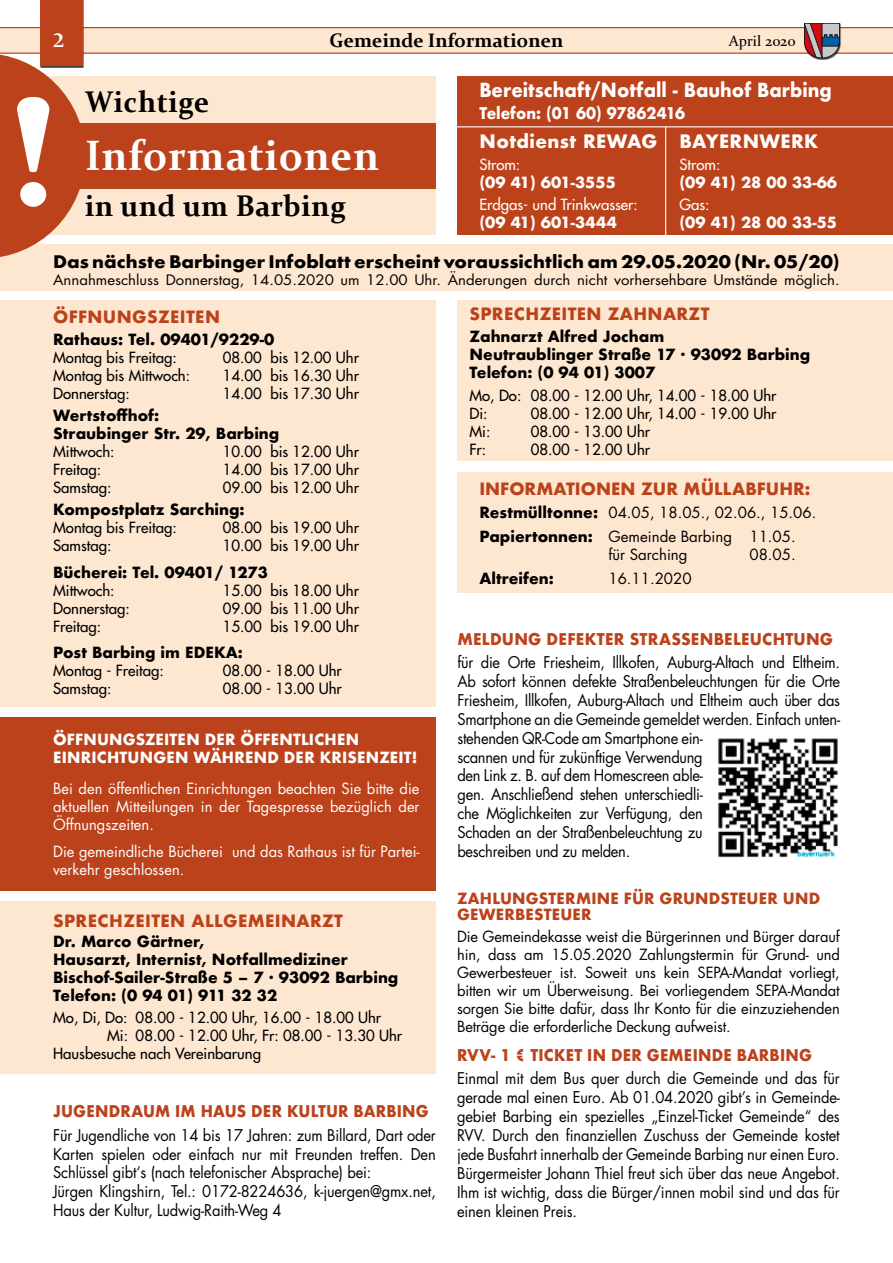
<style>
.page{position:relative;width:893px;height:1263px;background:#fff}
.page>*{position:absolute;margin:0;border:0;box-sizing:border-box;transform-origin:0 0}
.t1{font:700 42.6px "Constantia";letter-spacing:.02em;color:#fff;scale:.95 1}
.t2{font:700 30px "Constantia";letter-spacing:.02em;color:#000;scale:.95 1}
.t3{font:700 19.5px "Constantia";color:#000}
.t4{font:700 19.5px "Constantia";color:#fff}
.t5{font:700 18.9px "Futura";color:#fff;scale:.93 1}
.t6{font:700 18px "Futura";letter-spacing:.02em;color:#fff}
.t7{font:700 16.8px "Futura";color:#000;scale:1.06 1}
.t8{font:700 16.5px "Futura";letter-spacing:.02em;color:#bc421b}
.t9{font:700 16.5px "Futura";color:#bc421b}
.t10{font:15.75px/18.9px "Futura";letter-spacing:-.02em;color:#000;scale:.93 1}
.t11{font:700 15.75px "Futura";letter-spacing:.015em;color:#bc421b;scale:.93 1}
.t12{font:700 15.75px "Futura";letter-spacing:.015em;color:#bc421b;scale:.95 1}
.t13{font:700 15.75px "Futura";color:#fff;scale:.93 1}
.t14{font:15px/18px "Futura";color:#000}
.t15{font:15px/18px "Futura";color:#000}
.t16{font:700 15px/18px "Futura";color:#000}
.t17{font:15px/18px "Futura";color:#fff;text-align:justify}
.t18{font:700 15px/18px "Futura";letter-spacing:.01em;color:#fff}
.t19{font:700 15px/16.5px "Futura";letter-spacing:.015em;color:#bc421b}
.t20{font:15px "Futura";color:#fff}
.t21{font:15px "Constantia";color:#000}
.t22{font:14.1px "Futura";color:#000;scale:1.06 1}
.s1{font-weight:700}
</style>
<div class="page">
<div style="left:0;top:244px;width:893px;height:47px;background:#fee7d0"></div>
<div style="left:0;top:28px;width:893px;height:25px;background:#fee7d0"></div>
<hr style="left:0;top:53px;width:893px;height:1px;background:#bc421b">
<hr style="left:0;top:27px;width:893px;height:1px;background:#bc421b">
<div style="left:0;top:77px;width:436px;height:158px;background:#fee7d0"></div>
<div style="left:40px;top:0;width:43px;height:66px;background:#bc421b"></div>
<div style="left:40px;top:123px;width:396px;height:66px;background:#bc421b"></div>
<div style="left:457px;top:77px;width:436px;height:158px;background:#bc421b"></div>
<div style="left:804px;top:24px;width:38px;height:36px;background:#000;opacity:.75"></div>
<svg style="left:804px;top:23px;width:36px;height:35px"></svg>
<div style="left:0;top:300px;width:436px;height:407px;background:#fee7d0"></div>
<div style="left:457px;top:472px;width:436px;height:121px;background:#fee7d0"></div>
<div style="left:0;top:901px;width:436px;height:172px;background:#fee7d0"></div>
<div style="left:457px;top:300px;width:436px;height:161px;background:#fee7d0"></div>
<svg style="left:0;top:53px;width:85px;height:204px"></svg>
<hr style="left:449px;top:126px;width:444px;height:1px;background:#fff">
<hr style="left:665px;top:127px;width:1px;height:112px;background:#fff">
<div style="left:0;top:717px;width:436px;height:173px;background:#bc421b"></div>
<img style="left:718px;top:738px;width:120px;height:120px">
<p class="t4" style="left:53px;top:26px;width:12px">2</p>
<p class="t3" style="left:330px;top:27px;width:235px">Gemeinde Informationen</p>
<p class="t21" style="left:729px;top:30px;width:68px">April 2020</p>
<h2 class="t2" style="left:85px;top:81px;width:132px">Wichtige</h2>
<h1 class="t1" style="left:85px;top:126px;width:311px">Informationen</h1>
<h2 class="t2" style="left:85px;top:185px;width:276px">in und um Barbing</h2>
<p class="t5" style="left:479px;top:76px;width:380px">Bereitschaft/Notfall - Bauhof Barbing</p>
<p class="t13" style="left:479px;top:102px;width:223px">Telefon: (01 60) 97862416</p>
<p class="t6" style="left:479px;top:128px;width:179px">Notdienst REWAG</p>
<p class="t20" style="left:479px;top:155px;width:42px">Strom:</p>
<p class="t18" style="left:479px;top:174px;width:138px">(09 41) 601-3555</p>
<p class="t20" style="left:479px;top:195px;width:160px">Erdgas- und Trinkwasser:</p>
<p class="t18" style="left:479px;top:214px;width:139px">(09 41) 601-3444</p>
<p class="t6" style="left:679px;top:128px;width:140px">BAYERNWERK</p>
<p class="t20" style="left:679px;top:155px;width:42px">Strom:</p>
<p class="t18" style="left:679px;top:173px;width:159px">(09 41) 28 00 33-66</p>
<p class="t20" style="left:679px;top:195px;width:32px">Gas:</p>
<p class="t18" style="left:679px;top:214px;width:159px">(09 41) 28 00 33-55</p>
<p class="t7" style="left:53px;top:249px;width:744px">Das nächste Barbinger Infoblatt erscheint voraussichtlich am 29.05.2020 (Nr. 05/20)</p>
<p class="t22" style="left:53px;top:270px;width:744px">Annahmeschluss Donnerstag, 14.05.2020 um 12.00 Uhr. Änderungen durch nicht vorhersehbare Umstände möglich.</p>
<p class="t8" style="left:53px;top:304px;width:168px">ÖFFNUNGSZEITEN</p>
<p class="t16" style="left:53px;top:330px;width:223px">Rathaus: Tel. 09401/9229-0</p>
<p class="t14" style="left:53px;top:348px;width:125px">Montag bis Freitag:</p>
<p class="t14" style="left:223px;top:348px;width:138px">08.00 bis 12.00 Uhr</p>
<p class="t14" style="left:53px;top:366px;width:138px">Montag bis Mittwoch:</p>
<p class="t14" style="left:223px;top:366px;width:138px">14.00 bis 16.30 Uhr</p>
<p class="t14" style="left:53px;top:384px;width:78px">Donnerstag:</p>
<p class="t14" style="left:223px;top:384px;width:138px">14.00 bis 17.30 Uhr</p>
<p class="t16" style="left:53px;top:406px;width:228px">Wertstoffhof:<br>Straubinger Str. 29, Barbing</p>
<p class="t14" style="left:53px;top:442px;width:63px">Mittwoch:</p>
<p class="t14" style="left:223px;top:442px;width:138px">10.00 bis 12.00 Uhr</p>
<p class="t14" style="left:53px;top:460px;width:50px">Freitag:</p>
<p class="t14" style="left:223px;top:460px;width:138px">14.00 bis 17.00 Uhr</p>
<p class="t14" style="left:53px;top:478px;width:60px">Samstag:</p>
<p class="t14" style="left:223px;top:478px;width:138px">09.00 bis 12.00 Uhr</p>
<p class="t16" style="left:53px;top:501px;width:193px">Kompostplatz Sarching:</p>
<p class="t14" style="left:53px;top:519px;width:125px">Montag bis Freitag:</p>
<p class="t14" style="left:223px;top:519px;width:138px">08.00 bis 19.00 Uhr</p>
<p class="t14" style="left:53px;top:537px;width:60px">Samstag:</p>
<p class="t14" style="left:223px;top:537px;width:138px">10.00 bis 19.00 Uhr</p>
<p class="t16" style="left:53px;top:563px;width:216px">Bücherei: Tel. 09401/ 1273</p>
<p class="t14" style="left:53px;top:581px;width:63px">Mittwoch:</p>
<p class="t14" style="left:223px;top:581px;width:138px">15.00 bis 18.00 Uhr</p>
<p class="t14" style="left:53px;top:599px;width:78px">Donnerstag:</p>
<p class="t14" style="left:223px;top:599px;width:138px">09.00 bis 11.00 Uhr</p>
<p class="t14" style="left:53px;top:617px;width:50px">Freitag:</p>
<p class="t14" style="left:223px;top:617px;width:138px">15.00 bis 19.00 Uhr</p>
<p class="t16" style="left:53px;top:644px;width:191px">Post Barbing im EDEKA:</p>
<p class="t14" style="left:53px;top:662px;width:112px">Montag - Freitag:</p>
<p class="t14" style="left:223px;top:662px;width:121px">08.00 - 18.00 Uhr</p>
<p class="t14" style="left:53px;top:680px;width:60px">Samstag:</p>
<p class="t14" style="left:223px;top:680px;width:121px">08.00 - 13.00 Uhr</p>
<p class="t18" style="left:53px;top:731px;width:366px">ÖFFNUNGSZEITEN DER ÖFFENTLICHEN<br>EINRICHTUNGEN WÄHREND DER KRISENZEIT!</p>
<p class="t17" style="left:53px;top:779px;width:368px">Bei den öffentlichen Einrichtungen beachten Sie bitte die aktuellen Mitteilungen in der Tagespresse bezüglich der Öffnungszeiten.</p>
<p class="t17" style="left:53px;top:842px;width:368px">Die gemeindliche Bücherei und das Rathaus ist für Partei&shy;verkehr geschlossen.</p>
<p class="t8" style="left:53px;top:909px;width:291px">SPRECHZEITEN ALLGEMEINARZT</p>
<p class="t16" style="left:53px;top:932px;width:347px">Dr. Marco Gärtner,<br>Hausarzt, Internist, Notfallmediziner<br>Bischof-Sailer-Straße 5 – 7 · 93092 Barbing<br>Telefon: (0 94 01) 911 32 32</p>
<p class="t14" style="left:53px;top:1009px;width:329px">Mo, Di, Do: 08.00 - 12.00 Uhr, 16.00 - 18.00 Uhr</p>
<p class="t14" style="left:107px;top:1027px;width:297px">Mi: 08.00 - 12.00 Uhr, Fr: 08.00 - 13.30 Uhr</p>
<p class="t14" style="left:53px;top:1045px;width:209px">Hausbesuche nach Vereinbarung</p>
<p class="t11" style="left:53px;top:1100px;width:405px">JUGENDRAUM IM HAUS DER KULTUR BARBING</p>
<p class="t10" style="left:53px;top:1125px;width:413px">Für Jugendliche von 14 bis 17 Jahren: zum Billard, Dart oder Karten spielen oder einfach nur mit Freunden treffen. Den Schlüssel gibt‘s (nach telefonischer Absprache) bei:<br>Jürgen Klingshirn, Tel.: 0172-8224636, k-juergen@gmx.net, Haus der Kultur, Ludwig-Raith-Weg 4</p>
<p class="t8" style="left:469px;top:302px;width:242px">SPRECHZEITEN ZAHNARZT</p>
<p class="t16" style="left:469px;top:328px;width:342px">Zahnarzt Alfred Jocham<br>Neutraublinger Straße 17 · 93092 Barbing<br>Telefon: (0 94 01) 3007</p>
<p class="t14" style="left:469px;top:386px;width:308px">Mo, Do: 08.00 - 12.00 Uhr, 14.00 - 18.00 Uhr<br>Di:</p>
<p class="t14" style="left:531px;top:404px;width:247px">08.00 - 12.00 Uhr, 14.00 - 19.00 Uhr</p>
<p class="t14" style="left:469px;top:422px;width:22px">Mi:</p>
<p class="t14" style="left:531px;top:422px;width:121px">08.00 - 13.00 Uhr</p>
<p class="t14" style="left:469px;top:440px;width:18px">Fr:</p>
<p class="t14" style="left:531px;top:440px;width:121px">08.00 - 12.00 Uhr</p>
<p class="t9" style="left:479px;top:477px;width:332px">INFORMATIONEN ZUR MÜLLABFUHR:</p>
<p class="t15" style="left:479px;top:500px;width:338px;line-height:24.3px"><span class="s1">Restmülltonne:</span> 04.05, 18.05., 02.06., 15.06.<br><span class="s1">Papiertonnen:</span> Gemeinde Barbing 11.05.</p>
<p class="t15" style="left:608px;top:545px;width:81px">für Sarching</p>
<p class="t15" style="left:749px;top:545px;width:48px">08.05.</p>
<p class="t16" style="left:479px;top:570px;width:76px">Altreifen:</p>
<p class="t15" style="left:608px;top:570px;width:85px">16.11.2020</p>
<p class="t12" style="left:457px;top:627px;width:397px">MELDUNG DEFEKTER STRASSENBELEUCHTUNG</p>
<p class="t10" style="left:457px;top:652px;width:413px">für die Orte Friesheim, Illkofen, Auburg-Altach und Eltheim.<br>Ab sofort können defekte Straßenbeleuchtungen für die Orte Friesheim, Illkofen, Auburg-Altach und Eltheim auch über das Smartphone an die Gemeinde gemeldet werden. Einfach unten&shy;stehenden QR-Code am Smartphone ein-<br>scannen und für zukünftige Verwendung<br>den Link z. B. auf dem Homescreen able-<br>gen. Anschließend stehen unterschiedli-<br>che Möglichkeiten zur Verfügung, den<br>Schaden an der Straßenbeleuchtung zu<br>beschreiben und zu melden.</p>
<p class="t19" style="left:457px;top:890px;width:365px">ZAHLUNGSTERMINE FÜR GRUNDSTEUER UND<br>GEWERBESTEUER</p>
<p class="t15" style="left:457px;top:928px;width:384px;text-align:justify">Die Gemeindekasse weist die Bürgerinnen und Bürger darauf hin, dass am 15.05.2020 Zahlungstermin für Grund- und Gewerbesteuer ist. Soweit uns kein SEPA-Mandat vorliegt, bitten wir um Überweisung. Bei vorliegendem SEPA-Mandat sorgen Sie bitte dafür, dass Ihr Konto für die einzuziehenden Beträge die erforderliche Deckung aufweist.</p>
<p class="t11" style="left:457px;top:1043px;width:383px">RVV- 1 € TICKET IN DER GEMEINDE BARBING</p>
<p class="t10" style="left:457px;top:1069px;width:413px;text-align:justify">Einmal mit dem Bus quer durch die Gemeinde und das für gerade mal einen Euro. Ab 01.04.2020 gibt’s in Gemeinde&shy;gebiet Barbing ein spezielles „Einzel-Ticket Gemeinde“ des RVV. Durch den finanziellen Zuschuss der Gemeinde kostet jede Busfahrt innerhalb der Gemeinde Barbing nur einen Euro.<br>Bürgermeister Johann Thiel freut sich über das neue Angebot.<br>Ihm ist wichtig, dass die Bürger/innen mobil sind und das für einen kleinen Preis.</p>
</div>
